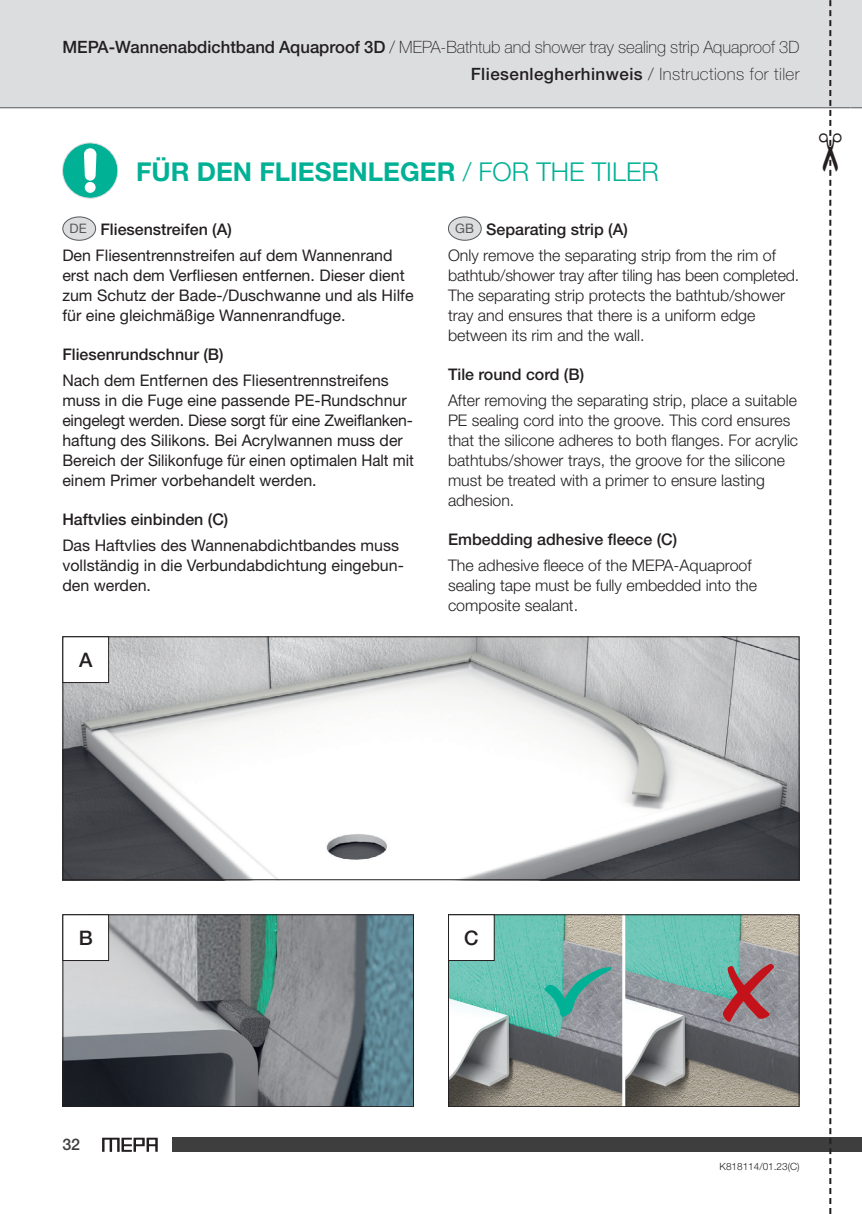
<style>
.page{position:relative;width:862px;height:1214px;background:#fff}
.page>*{position:absolute;margin:0;border:0;box-sizing:border-box;transform-origin:0 0}
.t1{font:700 26px "Helvetica Neue";color:#00b195}
.t2{font:500 20px "Helvetica Neue";color:#231f20}
.t3{font:100 17px "Helvetica Neue LTW1 G";color:#231f20}
.t4{font:100 17px "Helvetica Neue LTW1 G";letter-spacing:.025em;color:#231f20}
.t5{font:300 16px/20px "Helvetica Neue";color:#231f20}
.t6{font:16px/20px "Helvetica Neue";color:#231f20}
.t7{font:500 16px "Helvetica Neue";color:#231f20}
.t8{font:500 16px "Helvetica Neue LTW1 G";color:#3e3e3f}
.t9{font:300 10px "Helvetica Neue LTW1 G";color:#231f20}
.s1{font-weight:500}
.s2{font-weight:300}
.s3{font-size:13px;color:#57585a}
.s4{font-weight:400;font-size:13px;color:#57585a}
</style>
<div class="page">
<div style="left:850px;top:0;width:12px;height:108px;background:#dcdddf"></div>
<svg style="left:850px;top:107px;width:12px;height:1px"></svg>
<svg style="left:102px;top:1137px;width:56px;height:14px"></svg>
<div style="left:172px;top:1137px;width:678px;height:14px;background:#3e3e3f"></div>
<div style="left:850px;top:1137px;width:12px;height:14px;background:#3e3e3f"></div>
<div style="left:0;top:0;width:850px;height:108px;background:#dcdddf"></div>
<hr style="left:0;top:107px;width:850px;height:1px;background:#57585a">
<img style="left:64px;top:916px;width:348px;height:188px">
<div style="left:62px;top:914px;width:352px;height:192px;border:1px solid #231f20"></div>
<img style="left:64px;top:638px;width:733px;height:240px">
<div style="left:62px;top:636px;width:737px;height:244px;border:1px solid #231f20"></div>
<img style="left:450px;top:916px;width:347px;height:188px">
<svg style="left:543px;top:965px;width:70px;height:51px;background:#65a59e"></svg>
<svg style="left:721px;top:963px;width:53px;height:59px;background:#9c6b6f"></svg>
<hr style="left:622px;top:914px;width:3px;height:192px;background:#fff">
<div style="left:448px;top:914px;width:351px;height:192px;border:1px solid #231f20"></div>
<svg style="left:62px;top:143px;width:56px;height:55px"></svg>
<div style="left:63px;top:217px;width:33px;height:23px;background:#dcdddf;border-radius:50%"></div>
<div style="left:62px;top:216px;width:34px;height:25px;border:1px solid #57585a;border-radius:50%"></div>
<div style="left:448px;top:217px;width:33px;height:23px;background:#dcdddf;border-radius:50%"></div>
<div style="left:448px;top:216px;width:34px;height:25px;border:1px solid #57585a;border-radius:50%"></div>
<div style="left:63px;top:636px;width:46px;height:46px;background:#fff"></div>
<div style="left:62px;top:636px;width:47px;height:47px;border:1px solid #231f20"></div>
<div style="left:63px;top:914px;width:46px;height:46px;background:#fff"></div>
<div style="left:62px;top:914px;width:47px;height:46px;border:1px solid #231f20"></div>
<div style="left:448px;top:914px;width:46px;height:46px;background:#fff"></div>
<div style="left:448px;top:914px;width:47px;height:46px;border:1px solid #231f20"></div>
<svg style="left:819px;top:0;width:23px;height:1213px"></svg>
<p class="t3" style="left:62px;top:37px;width:739px"><span class="s1">MEPA-Wannenabdichtband Aquaproof 3D</span> / MEPA-Bathtub and shower tray sealing strip Aquaproof 3D</p>
<p class="t4" style="left:471px;top:64px;width:330px"><span class="s1">Fliesenlegherhinweis</span> / Instructions for tiler</p>
<h1 class="t1" style="left:136px;top:155px;width:524px">FÜR DEN FLIESENLEGER <span class="s2">/ FOR THE TILER</span></h1>
<p class="t6" style="left:62px;top:216px;width:332px;line-height:25.6px;text-indent:7px"><span class="s3">DE</span> <span class="s1">Fliesenstreifen (A)<br></span>Den Fliesentrennstreifen auf dem Wannenrand</p>
<p class="t6" style="left:62px;top:265px;width:353px">erst nach dem Verfliesen entfernen. Dieser dient zum Schutz der Bade-/Duschwanne und als Hilfe für eine gleichmäßige Wannenrandfuge.</p>
<p class="t7" style="left:62px;top:345px;width:163px">Fliesenrundschnur (B)</p>
<p class="t6" style="left:62px;top:370px;width:353px">Nach dem Entfernen des Fliesentrennstreifens muss in die Fuge eine passende PE-Rundschnur eingelegt werden. Diese sorgt für eine Zweiflanken&shy;haftung des Silikons. Bei Acrylwannen muss der Bereich der Silikonfuge für einen optimalen Halt mit einem Primer vorbehandelt werden.</p>
<p class="t7" style="left:62px;top:510px;width:167px">Haftvlies einbinden (C)</p>
<p class="t6" style="left:62px;top:535px;width:343px">Das Haftvlies des Wannenabdichtbandes muss vollständig in die Verbundabdichtung eingebun&shy;den werden.</p>
<p class="t2" style="left:79px;top:648px;width:15px">A</p>
<p class="t5" style="left:448px;top:216px;width:329px;line-height:25.6px;text-indent:7px"><span class="s4">GB</span> <span class="s1">Separating strip (A)<br></span>Only remove the separating strip from the rim of</p>
<p class="t5" style="left:448px;top:264px;width:353px">bathtub/shower tray after tiling has been completed.<br>The separating strip protects the bathtub/shower tray and ensures that there is a uniform edge between its rim and the wall.</p>
<p class="t7" style="left:448px;top:365px;width:138px">Tile round cord (B)</p>
<p class="t5" style="left:448px;top:389px;width:352px">After removing the separating strip, place a suitable PE sealing cord into the groove. This cord ensures that the silicone adheres to both flanges. For acrylic bathtubs/shower trays, the groove for the silicone must be treated with a primer to ensure lasting adhesion.</p>
<p class="t7" style="left:448px;top:530px;width:231px">Embedding adhesive fleece (C)</p>
<p class="t5" style="left:448px;top:554px;width:311px">The adhesive fleece of the MEPA-Aquaproof sealing tape must be fully embedded into the composite sealant.</p>
<p class="t2" style="left:79px;top:926px;width:16px">B</p>
<p class="t2" style="left:464px;top:926px;width:16px">C</p>
<p class="t8" style="left:62px;top:1134px;width:19px">32</p>
<p class="t9" style="left:719px;top:1160px;width:82px">K818114/01.23(C)</p>
</div>
